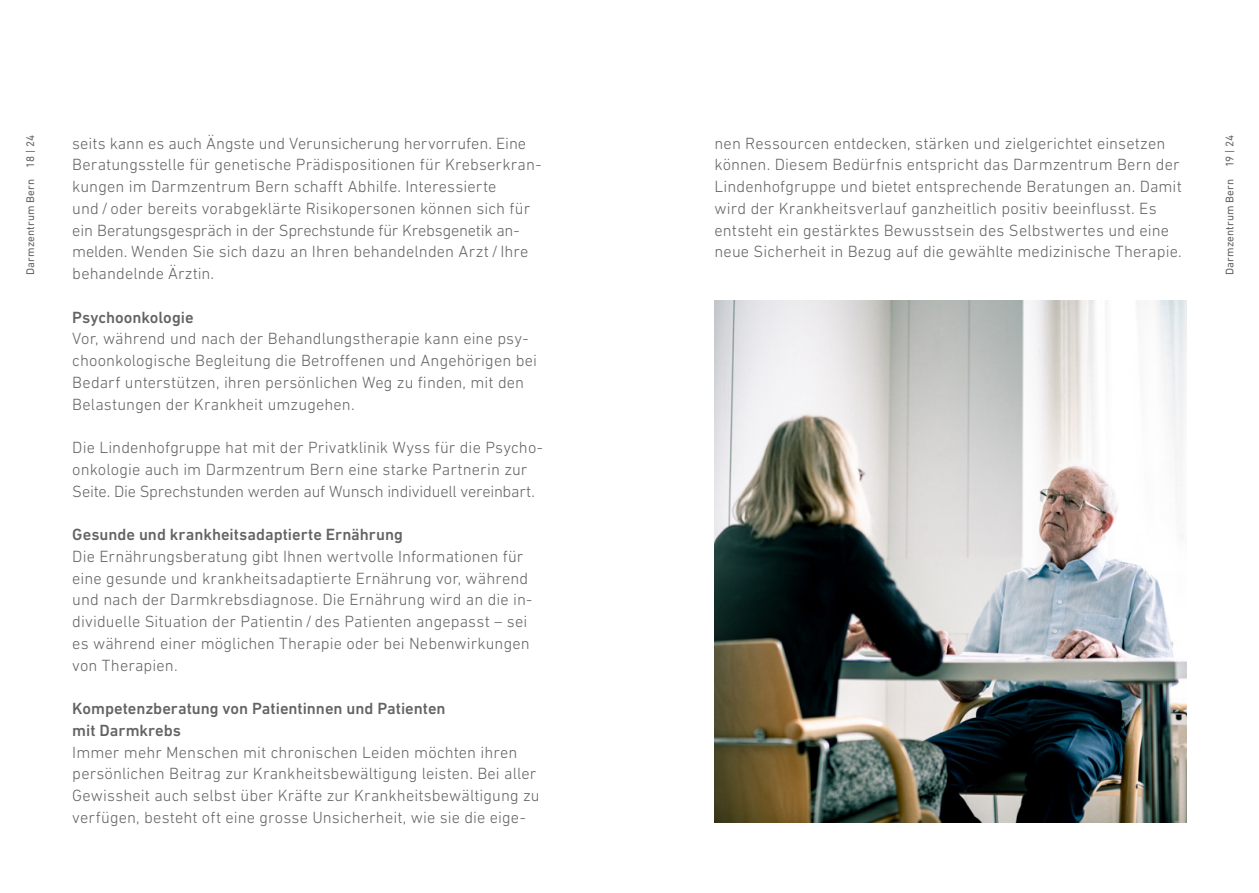
<style>
.page{position:relative;width:1259px;height:893px;background:#fff}
.page>*{position:absolute;margin:0;border:0;box-sizing:border-box;transform-origin:0 0}
.NEXT_Grundtext_11{font:300 16.5px/21.8px "DIN Next LT Pro";letter-spacing:.005em;color:#646363}
.NEXT_Untertitel_11{font:500 16.5px/21.8px "DIN Next LT Pro";color:#646363}
.t1{font:11.25px "DIN Next LT Pro";letter-spacing:.01em;color:#646363}
</style>
<div class="page">
<img style="left:714px;top:301px;width:472px;height:522px">
<p class="t1" style="left:24px;top:275px;width:141px;rotate:-90deg">Darmzentrum Bern 18 | 24</p>
<p class="NEXT_Grundtext_11" style="left:72px;top:132px;width:471px">seits kann es auch Ängste und Verunsicherung hervorrufen. Eine Beratungsstelle für genetische Prädispositionen für Krebserkran&shy;kungen im Darmzentrum Bern schafft Abhilfe. Interessierte<br>und / oder bereits vorabgeklärte Risikopersonen können sich für ein Beratungsgespräch in der Sprechstunde für Krebsgenetik an&shy;melden. Wenden Sie sich dazu an Ihren behandelnden Arzt / Ihre behandelnde Ärztin.</p>
<p class="NEXT_Untertitel_11" style="left:72px;top:306px;width:123px">Psychoonkologie</p>
<p class="NEXT_Grundtext_11" style="left:72px;top:328px;width:466px">Vor, während und nach der Behandlungstherapie kann eine psy&shy;choonkologische Begleitung die Betroffenen und Angehörigen bei Bedarf unterstützen, ihren persönlichen Weg zu finden, mit den Belastungen der Krankheit umzugehen.</p>
<p class="NEXT_Grundtext_11" style="left:72px;top:436px;width:472px">Die Lindenhofgruppe hat mit der Privatklinik Wyss für die Psycho&shy;onkologie auch im Darmzentrum Bern eine starke Partnerin zur<br>Seite. Die Sprechstunden werden auf Wunsch individuell vereinbart.</p>
<p class="NEXT_Untertitel_11" style="left:72px;top:523px;width:332px">Gesunde und krankheitsadaptierte Ernährung</p>
<p class="NEXT_Grundtext_11" style="left:72px;top:545px;width:461px">Die Ernährungsberatung gibt Ihnen wertvolle Informationen für eine gesunde und krankheitsadaptierte Ernährung vor, während und nach der Darmkrebsdiagnose. Die Ernährung wird an die in&shy;dividuelle Situation der Patientin / des Patienten angepasst – sei es während einer möglichen Therapie oder bei Nebenwirkungen von Therapien.</p>
<p class="NEXT_Untertitel_11" style="left:72px;top:697px;width:375px">Kompetenzberatung von Patientinnen und Patienten mit Darmkrebs</p>
<p class="NEXT_Grundtext_11" style="left:72px;top:741px;width:469px">Immer mehr Menschen mit chronischen Leiden möchten ihren persönlichen Beitrag zur Krankheitsbewältigung leisten. Bei aller Gewissheit auch selbst über Kräfte zur Krankheitsbewältigung zu verfügen, besteht oft eine grosse Unsicherheit, wie sie die eige-</p>
<p class="NEXT_Grundtext_11" style="left:714px;top:132px;width:469px">nen Ressourcen entdecken, stärken und zielgerichtet einsetzen können. Diesem Bedürfnis entspricht das Darmzentrum Bern der Lindenhofgruppe und bietet entsprechende Beratungen an. Damit wird der Krankheitsverlauf ganzheitlich positiv beeinflusst. Es entsteht ein gestärktes Bewusstsein des Selbstwertes und eine neue Sicherheit in Bezug auf die gewählte medizinische Therapie.</p>
<p class="t1" style="left:1223px;top:275px;width:141px;rotate:-90deg">Darmzentrum Bern 19 | 24</p>
</div>
